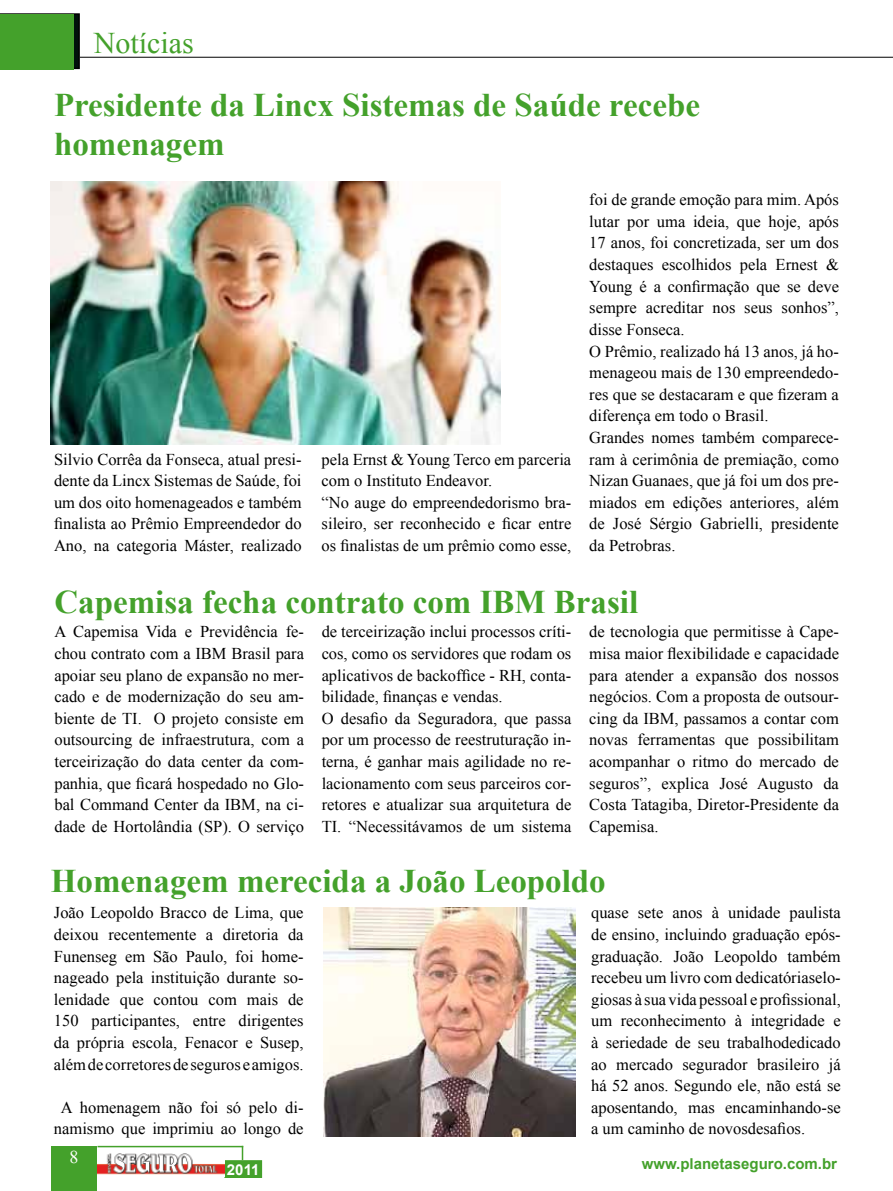
<style>
.page{position:relative;width:893px;height:1191px;background:#fff}
.page>*{position:absolute;margin:0;border:0;box-sizing:border-box;transform-origin:0 0}
.t1{font:700 33px/39.6px "Times New Roman";color:#44a12b}
.t2{font:30px "Times New Roman";color:#44a12b}
.t3{font:18px "Times New Roman";color:#fff}
.t4{font:16.5px/21.6px "Times New Roman";color:#000;text-align:justify}
.t5{font:700 15px "Arial";color:#44a12b}
.t6{font:700 15px "Arial";color:#fff}
</style>
<div class="page">
<svg style="left:0;top:13px;width:80px;height:56px"></svg>
<div style="left:0;top:14px;width:74px;height:55px;background:#44a12b"></div>
<hr style="left:80px;top:57px;width:813px;height:1px;background:#000">
<div style="left:51px;top:1146px;width:46px;height:45px;background:#44a12b"></div>
<hr style="left:97px;top:1145px;width:146px;height:2px;background:#44a12b">
<svg style="left:242px;top:1145px;width:1px;height:15px"></svg>
<div style="left:225px;top:1160px;width:36px;height:17px;background:#44a12b"></div>
<div style="left:224px;top:1160px;width:38px;height:17px;border:2px solid #44a12b"></div>
<img style="left:97px;top:1153px;width:127px;height:22px">
<img style="left:51px;top:182px;width:450px;height:262px">
<img style="left:324px;top:907px;width:251px;height:230px">
<h2 class="t2" style="left:94px;top:23px;width:101px">Notícias</h2>
<h1 class="t1" style="left:54px;top:84px;width:647px">Presidente da Lincx Sistemas de Saúde recebe homenagem</h1>
<p class="t4" style="left:54px;top:448px;width:249px">Silvio Corrêa da Fonseca, atual presi&shy;dente da Lincx Sistemas de Saúde, foi um dos oito homenageados e também finalista ao Prêmio Empreendedor do Ano, na categoria Máster, realizado</p>
<p class="t4" style="left:322px;top:448px;width:251px;text-align:left">pela Ernst &amp; Young Terco em parceria com o Instituto Endeavor.<br>“No auge do empreendedorismo bra&shy;sileiro, ser reconhecido e ficar entre os finalistas de um prêmio como esse,</p>
<p class="t4" style="left:589px;top:189px;width:251px;text-align:left">foi de grande emoção para mim. Após lutar por uma ideia, que hoje, após<br>17 anos, foi concretizada, ser um dos destaques escolhidos pela Ernest &amp;<br>Young é a confirmação que se deve sempre acreditar nos seus sonhos”, disse Fonseca.<br>O Prêmio, realizado há 13 anos, já ho&shy;menageou mais de 130 empreendedo&shy;res que se destacaram e que fizeram a diferença em todo o Brasil.<br>Grandes nomes também comparece&shy;ram à cerimônia de premiação, como<br>Nizan Guanaes, que já foi um dos pre&shy;miados em edições anteriores, além de José Sérgio Gabrielli, presidente da Petrobras.</p>
<h1 class="t1" style="left:54px;top:581px;width:585px">Capemisa fecha contrato com IBM Brasil</h1>
<p class="t4" style="left:54px;top:621px;width:251px">A Capemisa Vida e Previdência fe&shy;chou contrato com a IBM Brasil para apoiar seu plano de expansão no mer&shy;cado e de modernização do seu am&shy;biente de TI. O projeto consiste em outsourcing de infraestrutura, com a terceirização do data center da com&shy;panhia, que ficará hospedado no Glo&shy;bal Command Center da IBM, na ci&shy;dade de Hortolândia (SP). O serviço</p>
<p class="t4" style="left:322px;top:621px;width:251px;text-align:left">de terceirização inclui processos críti&shy;cos, como os servidores que rodam os aplicativos de backoffice - RH, conta&shy;bilidade, finanças e vendas.<br>O desafio da Seguradora, que passa por um processo de reestruturação in&shy;terna, é ganhar mais agilidade no re&shy;lacionamento com seus parceiros cor&shy;retores e atualizar sua arquitetura de TI. “Necessitávamos de um sistema</p>
<p class="t4" style="left:589px;top:621px;width:251px">de tecnologia que permitisse à Cape&shy;misa maior flexibilidade e capacidade para atender a expansão dos nossos negócios. Com a proposta de outsour&shy;cing da IBM, passamos a contar com novas ferramentas que possibilitam acompanhar o ritmo do mercado de seguros”, explica José Augusto da Costa Tatagiba, Diretor-Presidente da Capemisa.</p>
<h1 class="t1" style="left:51px;top:860px;width:556px">Homenagem merecida a João Leopoldo</h1>
<p class="t4" style="left:54px;top:901px;width:251px">João Leopoldo Bracco de Lima, que deixou recentemente a diretoria da Funenseg em São Paulo, foi home&shy;nageado pela instituição durante so&shy;lenidade que contou com mais de 150 participantes, entre dirigentes da própria escola, Fenacor e Susep, além de corretores de seguros e amigos.</p>
<p class="t4" style="left:54px;top:1096px;width:251px;text-align:center">A homenagem não foi só pelo di&shy;namismo que imprimiu ao longo de</p>
<p class="t4" style="left:591px;top:901px;width:251px">quase sete anos à unidade paulista de ensino, incluindo graduação epós&shy;graduação. João Leopoldo também recebeu um livro com dedicatóriaselo&shy;giosas à sua vida pessoal e profissional, um reconhecimento à integridade e à seriedade de seu trabalhodedicado ao mercado segurador brasileiro já há 52 anos. Segundo ele, não está se aposentando, mas encaminhando-se a um caminho de novosdesafios.</p>
<p class="t3" style="left:69px;top:1144px;width:10px">8</p>
<p class="t6" style="left:227px;top:1159px;width:34px">2011</p>
<p class="t5" style="left:642px;top:1153px;width:197px">www.planetaseguro.com.br</p>
</div>
